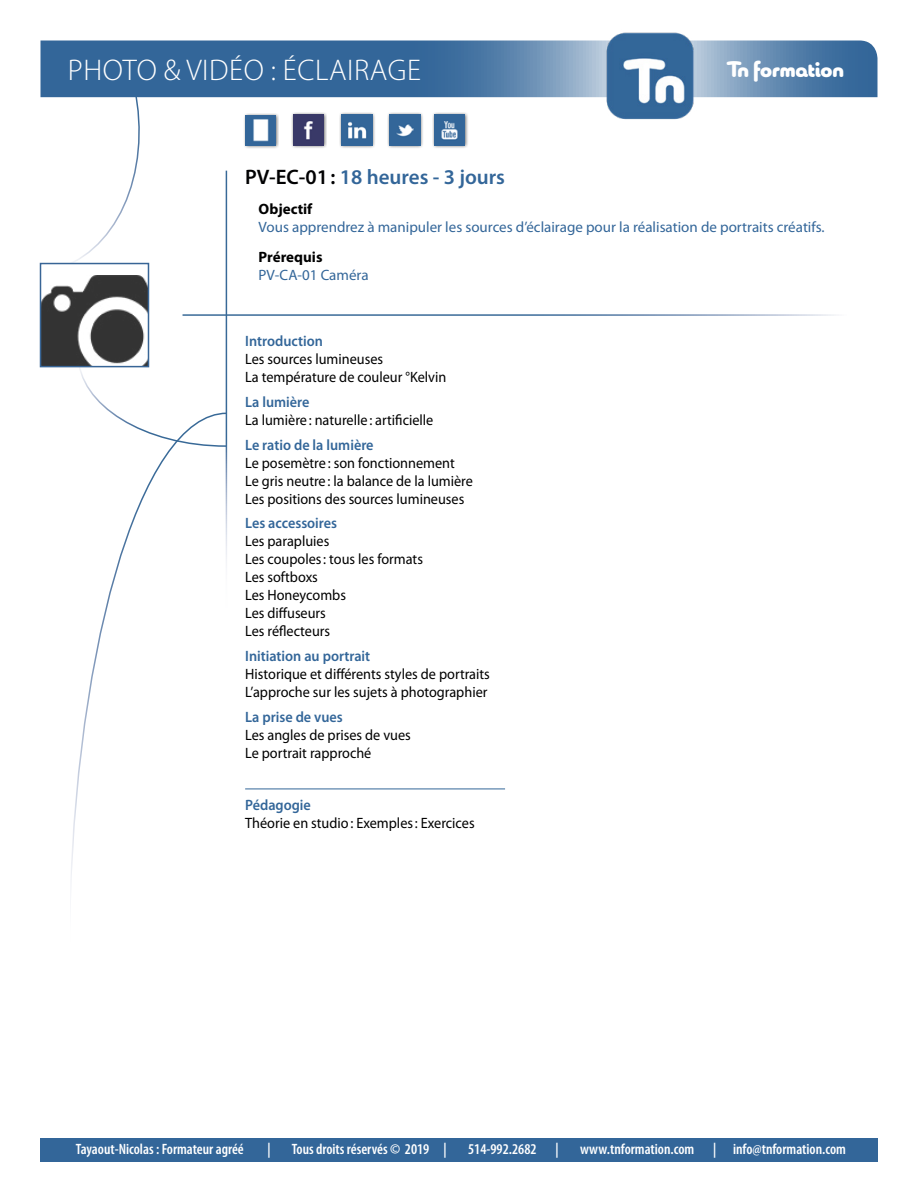
<style>
.page{position:relative;width:918px;height:1188px;background:#fff}
.page>*{position:absolute;margin:0;border:0;box-sizing:border-box;transform-origin:0 0}
.Header_-_Themes{font:300 30px "Myriad Pro";letter-spacing:.02em;color:#fff}
.t1{font:900 22.5px "Chennai";color:#fff}
.Nom_Logiciel{font:600 21px "Myriad Pro";color:#369}
.t2{font:15px "Myriad Pro";color:#000;scale:.95 1}
.t3{font:600 condensed 15px "Myriad Pro";color:#fff}
.Texte_-_objectif_-_P{font:15px "Myriad Pro";color:#369}
.Titre___Section_bleu{font:600 15px "Myriad Pro";color:#369;scale:.95 1}
.objectif_-_Prérequis{font:700 15px "Myriad Pro";color:#000}
.s1{color:#010102}
</style>
<div class="page">
<svg style="left:49px;top:97px;width:104px;height:175px"></svg>
<svg style="left:40px;top:40px;width:838px;height:57px;background:#4d79a6"></svg>
<div style="left:40px;top:1138px;width:838px;height:23px;background:#369"></div>
<img style="left:602px;top:32px;width:98px;height:88px">
<svg style="left:71px;top:448px;width:157px;height:432px"></svg>
<svg style="left:77px;top:353px;width:151px;height:95px"></svg>
<div style="left:40px;top:264px;width:108px;height:103px;background:#fff"></div>
<div style="left:291px;top:112px;width:36px;height:37px;background:#000;opacity:.65"></div>
<img style="left:293px;top:115px;width:31px;height:30px">
<div style="left:339px;top:112px;width:37px;height:37px;background:#000;opacity:.65"></div>
<img style="left:342px;top:115px;width:30px;height:30px">
<div style="left:387px;top:112px;width:37px;height:37px;background:#000;opacity:.65"></div>
<img style="left:390px;top:115px;width:30px;height:30px">
<div style="left:432px;top:112px;width:36px;height:37px;background:#000;opacity:.65"></div>
<img style="left:435px;top:115px;width:30px;height:30px">
<div style="left:243px;top:113px;width:36px;height:36px;background:#000;opacity:.65"></div>
<img style="left:246px;top:116px;width:29px;height:29px">
<hr style="left:245px;top:789px;width:260px;height:1px;background:#369">
<img style="left:43px;top:275px;width:103px;height:89px">
<div style="left:40px;top:263px;width:109px;height:104px;border:2px solid #386596"></div>
<p class="Header_-_Themes" style="left:68px;top:54px;width:355px">PHOTO &amp; VIDÉO : ÉCLAIRAGE</p>
<h2 class="t1" style="left:727px;top:54px;width:119px">Tn formation</h2>
<p class="Nom_Logiciel" style="left:245px;top:166px;width:261px"><span class="s1">PV-EC-01:</span> 18 heures - 3 jours</p>
<p class="objectif_-_Prérequis" style="left:259px;top:201px;width:55px">Objectif</p>
<p class="Texte_-_objectif_-_P" style="left:259px;top:219px;width:567px">Vous apprendrez à manipuler les sources d’éclairage pour la réalisation de portraits créatifs.</p>
<p class="objectif_-_Prérequis" style="left:259px;top:249px;width:65px">Prérequis</p>
<p class="Texte_-_objectif_-_P" style="left:259px;top:267px;width:111px">PV-CA-01 Caméra</p>
<p class="Titre___Section_bleu" style="left:245px;top:333px;width:83px">Introduction</p>
<p class="t2" style="left:245px;top:351px;width:147px">Les sources lumineuses</p>
<p class="t2" style="left:245px;top:369px;width:213px">La température de couleur °Kelvin</p>
<p class="Titre___Section_bleu" style="left:245px;top:393px;width:69px">La lumière</p>
<p class="t2" style="left:245px;top:412px;width:200px">La lumière: naturelle: artificielle</p>
<p class="Titre___Section_bleu" style="left:245px;top:436px;width:137px">Le ratio de la lumière</p>
<p class="t2" style="left:245px;top:454px;width:222px">Le posemètre: son fonctionnement</p>
<p class="t2" style="left:245px;top:472px;width:241px">Le gris neutre: la balance de la lumière</p>
<p class="t2" style="left:245px;top:490px;width:232px">Les positions des sources lumineuses</p>
<p class="Titre___Section_bleu" style="left:245px;top:515px;width:98px">Les accessoires</p>
<p class="t2" style="left:245px;top:533px;width:90px">Les parapluies</p>
<p class="t2" style="left:245px;top:551px;width:189px">Les coupoles: tous les formats</p>
<p class="t2" style="left:245px;top:569px;width:78px">Les softboxs</p>
<p class="t2" style="left:245px;top:587px;width:108px">Les Honeycombs</p>
<p class="t2" style="left:245px;top:605px;width:87px">Les diffuseurs</p>
<p class="t2" style="left:245px;top:623px;width:91px">Les réflecteurs</p>
<p class="Titre___Section_bleu" style="left:245px;top:648px;width:133px">Initiation au portrait</p>
<p class="t2" style="left:245px;top:666px;width:259px">Historique et différents styles de portraits</p>
<p class="t2" style="left:245px;top:684px;width:257px">L’approche sur les sujets à photographier</p>
<p class="Titre___Section_bleu" style="left:245px;top:708px;width:104px">La prise de vues</p>
<p class="t2" style="left:245px;top:727px;width:176px">Les angles de prises de vues</p>
<p class="t2" style="left:245px;top:745px;width:134px">Le portrait rapproché</p>
<p class="Titre___Section_bleu" style="left:245px;top:796px;width:71px">Pédagogie</p>
<p class="t2" style="left:245px;top:814px;width:243px">Théorie en studio: Exemples: Exercices</p>
<p class="t3" style="left:76px;top:1141px;width:170px">Tayaout-Nicolas : Formateur agréé</p>
<p class="t3" style="left:268px;top:1141px;width:5px">|</p>
<p class="t3" style="left:292px;top:1141px;width:157px">Tous droits réservés © 2019 |</p>
<p class="t3" style="left:468px;top:1141px;width:70px">514‑992.2682</p>
<p class="t3" style="left:556px;top:1141px;width:5px">|</p>
<p class="t3" style="left:580px;top:1141px;width:116px">www.tnformation.com</p>
<p class="t3" style="left:713px;top:1141px;width:134px">| info@tnformation.com</p>
</div>
